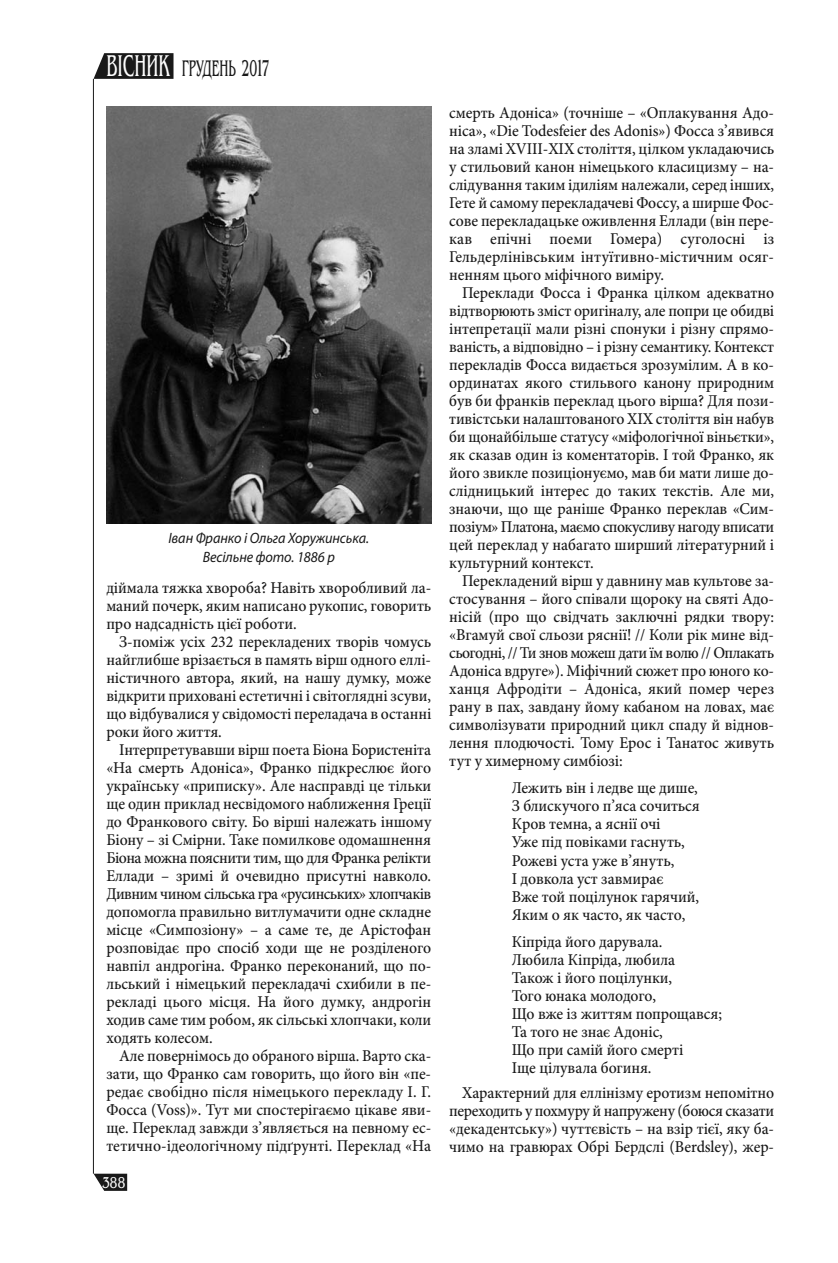
<style>
.page{position:relative;width:838px;height:1263px;background:#fff}
.page>*{position:absolute;margin:0;border:0;box-sizing:border-box;transform-origin:0 0}
.t1{font:31.5px "Benguiat";color:#fff;scale:.53 1}
.t2{font:23.7px "Benguiat";color:#191919;scale:.53 1}
.t3{font:500 16.5px/18px "Minion Pro";letter-spacing:-.005em;color:#191919;text-align:justify;scale:.95 1}
.t4{font:16.5px "Benguiat";color:#fff;scale:.74 1}
.t5{font:italic 15px/19.5px "Myriad Pro";letter-spacing:-.005em;color:#191919;text-align:center;scale:.95 1}
.s1{font-size:24px}
</style>
<div class="page">
<svg style="left:94px;top:1174px;width:33px;height:17px"></svg>
<svg style="left:94px;top:53px;width:79px;height:26px;background:#292929"></svg>
<hr style="left:93px;top:79px;width:1px;height:1095px;background:#191919">
<img style="left:106px;top:106px;width:325px;height:418px">
<h1 class="t1" style="left:106px;top:47px;width:100px">¬I–Õ»</h1>
<h2 class="t2" style="left:182px;top:54px;width:168px">√—”ƒ≈Õ‹ <span class="s1">2017</span></h2>
<p class="t5" style="left:168px;top:529px;width:213px">Іван Франко і Ольга Хоружинська.<br>Весільне фото. 1886 р</p>
<p class="t3" style="left:106px;top:580px;width:343px">діймала тяжка хвороба? Навіть хворобливий ла&shy;маний почерк, яким написано рукопис, говорить про надсадність цієї роботи.</p>
<p class="t3" style="left:106px;top:634px;width:343px;text-indent:13px">З-поміж усіх 232 перекладених творів чомусь найглибше врізається в память вірш одного еллі&shy;ністичного автора, який, на нашу думку, може відкрити приховані естетичні і світоглядні зсуви, що відбувалися у свідомості переладача в останні роки його життя.</p>
<p class="t3" style="left:106px;top:742px;width:343px;text-indent:13px">Інтерпретувавши вірш поета Біона Бористеніта «На смерть Адоніса», Франко підкреслює його українську «приписку». Але насправді це тільки ще один приклад несвідомого наближення Греції до Франкового світу. Бо вірші належать іншому Біону – зі Смірни. Таке помилкове одомашнення Біона можна пояснити тим, що для Франка релікти Еллади – зримі й очевидно присутні навколо.<br>Дивним чином сільська гра «русинських» хлопчаків допомогла правильно витлумачити одне складне місце «Симпозіону» – а саме те, де Арістофан розповідає про спосіб ходи ще не розділеного навпіл андрогіна. Франко переконаний, що по&shy;льський і німецький перекладачі схибили в пе&shy;рекладі цього місця. На його думку, андрогін ходив саме тим робом, як сільські хлопчаки, коли ходять колесом.</p>
<p class="t3" style="left:106px;top:1048px;width:343px;text-indent:13px">Але повернімось до обраного вірша. Варто ска&shy;зати, що Франко сам говорить, що його він «пе&shy;редає свобідно після німецького перекладу І. Г.<br>Фосса (Voss)». Тут ми спостерігаємо цікаве яви - ще. Переклад завжди з’являється на певному ес&shy;тетично-ідеологічному підґрунті. Переклад «На</p>
<p class="t4" style="left:102px;top:1172px;width:33px">388</p>
<p class="t3" style="left:449px;top:106px;width:344px">смерть Адоніса» (точніше – «Оплакування Адо&shy;ніса», «Die Todesfeier des Adonis») Фосса з’явився на зламі XVIII-XIX століття, цілком укладаючись у стильовий канон німецького класицизму – на&shy;слідування таким ідиліям належали, серед інших, Гете й самому перекладачеві Фоссу, а ширше Фос&shy;сове перекладацьке оживлення Еллади (він пере&shy;кав епічні поеми Гомера) суголосні із Гельдерлінівським інтуїтивно-містичним осяг&shy;ненням цього міфічного виміру.</p>
<p class="t3" style="left:449px;top:286px;width:343px;text-indent:13px">Переклади Фосса і Франка цілком адекватно відтворюють зміст оригіналу, але попри це обидві інтепретації мали різні спонуки і різну спрямо&shy;ваність, а відповідно – і різну семантику. Контекст перекладів Фосса видається зрозумілим. А в ко&shy;ординатах якого стильвого канону природним був би франків переклад цього вірша? Для пози&shy;тивістськи налаштованого ХІХ століття він набув би щонайбільше статусу «міфологічної віньєтки», як сказав один із коментаторів. І той Франко, як його звикле позиціонуємо, мав би мати лише до&shy;слідницький інтерес до таких текстів. Але ми, знаючи, що ще раніше Франко переклав «Сим&shy;позіум» Платона, маємо спокусливу нагоду вписати цей переклад у набагато ширший літературний і культурний контекст.</p>
<p class="t3" style="left:449px;top:574px;width:343px;text-indent:13px">Перекладений вірш у давнину мав культове за&shy;стосування – його співали щороку на святі Адо&shy;нісій (про що свідчать заключні рядки твору: «Вгамуй свої сльози ряснії! // Коли рік мине від&shy;сьогодні, // Ти знов можеш дати їм волю // Оплакать Адоніса вдруге»). Міфічний сюжет про юного ко&shy;ханця Афродіти – Адоніса, який помер через рану в пах, завдану йому кабаном на ловах, має символізувати природний цикл спаду й віднов&shy;лення плодючості. Тому Ерос і Танатос живуть тут у химерному симбіозі:</p>
<p class="t3" style="left:512px;top:781px;width:199px;text-align:left">Лежить він і ледве ще дише,<br>З блискучого п’яса сочиться<br>Кров темна, а яснії очі<br>Уже під повіками гаснуть,<br>Рожеві уста уже в’януть,<br>І довкола уст завмирає<br>Вже той поцілунок гарячий,<br>Яким о як часто, як часто,</p>
<p class="t3" style="left:512px;top:934px;width:223px;text-align:left">Кіпріда його дарувала.<br>Любила Кіпріда, любила<br>Також і його поцілунки,<br>Того юнака молодого,<br>Що вже із життям попрощався;<br>Та того не знає Адоніс,<br>Що при самій його смерті<br>Іще цілувала богиня.</p>
<p class="t3" style="left:449px;top:1085px;width:343px;text-indent:13px">Характерний для еллінізму еротизм непомітно переходить у похмуру й напружену (боюся сказати «декадентську») чуттєвість – на взір тієї, яку ба&shy;чимо на гравюрах Обрі Бердслі (Berdsley), жер-</p>
</div>
